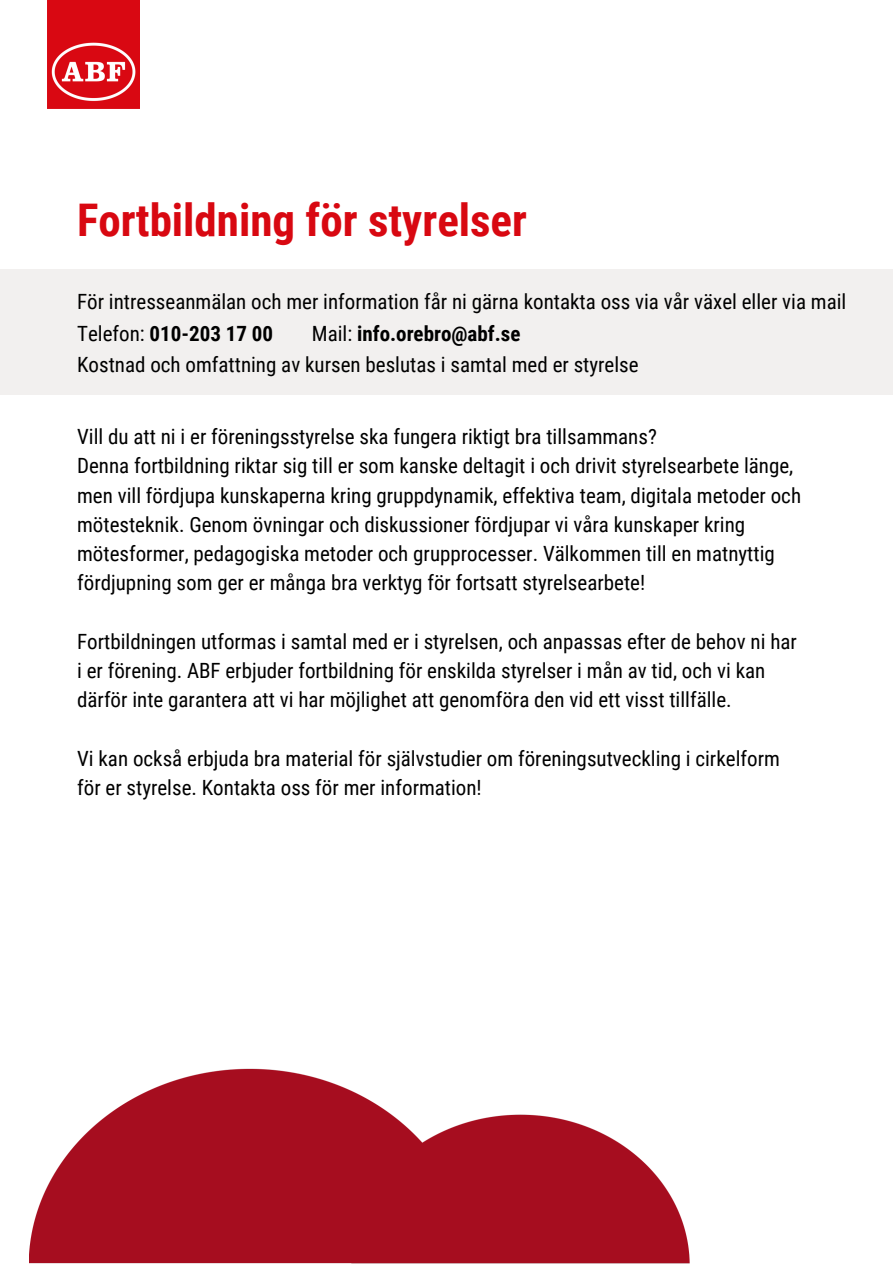
<style>
.page{position:relative;width:893px;height:1264px;background:#fff}
.page>*{position:absolute;margin:0;border:0;box-sizing:border-box;transform-origin:0 0}
.t1{font:700 45px "Roboto Condensed";color:#d80811}
.t2{font:21px/29.2px "Roboto Condensed";color:#000}
.t3{font:700 21px "Roboto Condensed";color:#000}
.s1{font-weight:400}
</style>
<div class="page">
<img style="left:48px;top:0;width:92px;height:108px">
<div style="left:0;top:269px;width:892px;height:126px;background:#f2f0ef"></div>
<img style="left:30px;top:1068px;width:660px;height:195px">
<p class="t1" style="left:77px;top:194px;width:451px">Fortbildning för styrelser</p>
<p class="t2" style="left:77px;top:287px;width:770px">För intresseanmälan och mer information får ni gärna kontakta oss via vår växel eller via mail</p>
<p class="t3" style="left:77px;top:321px;width:197px"><span class="s1">Telefon:</span> 010-203 17 00</p>
<p class="t3" style="left:312px;top:321px;width:210px"><span class="s1">Mail:</span> info.orebro@abf.se</p>
<p class="t2" style="left:77px;top:350px;width:563px">Kostnad och omfattning av kursen beslutas i samtal med er styrelse</p>
<p class="t2" style="left:77px;top:422px;width:581px">Vill du att ni i er föreningsstyrelse ska fungera riktigt bra tillsammans?</p>
<p class="t2" style="left:77px;top:451px;width:725px">Denna fortbildning riktar sig till er som kanske deltagit i och drivit styrelsearbete länge, men vill fördjupa kunskaperna kring gruppdynamik, effektiva team, digitala metoder och mötesteknik. Genom övningar och diskussioner fördjupar vi våra kunskaper kring mötesformer, pedagogiska metoder och grupprocesser. Välkommen till en matnyttig fördjupning som ger er många bra verktyg för fortsatt styrelsearbete!</p>
<p class="t2" style="left:77px;top:627px;width:721px">Fortbildningen utformas i samtal med er i styrelsen, och anpassas efter de behov ni har i er förening. ABF erbjuder fortbildning för enskilda styrelser i mån av tid, och vi kan därför inte garantera att vi har möjlighet att genomföra den vid ett visst tillfälle.</p>
<p class="t2" style="left:77px;top:744px;width:704px">Vi kan också erbjuda bra material för självstudier om föreningsutveckling i cirkelform för er styrelse. Kontakta oss för mer information!</p>
</div>
